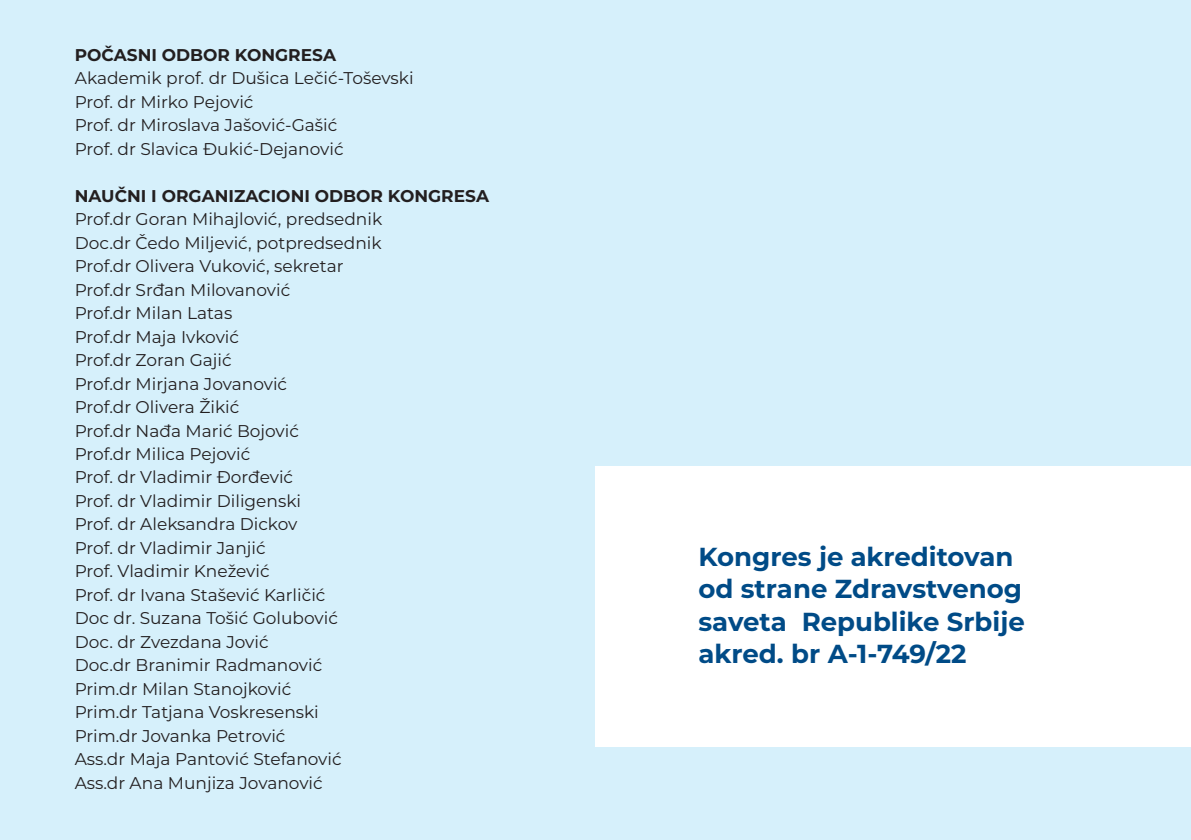
<style>
.page{position:relative;width:1191px;height:840px;background:#fff}
.page>*{position:absolute;margin:0;border:0;box-sizing:border-box;transform-origin:0 0}
.t1{font:700 26px/32.2px "Montserrat";color:#004b87}
.t2{font:17px/23.4px "Montserrat";color:#231f20}
.t3{font:700 17px "Montserrat";color:#231f20}
</style>
<div class="page">
<div style="left:0;top:0;width:1191px;height:839px;background:#d6f0fb"></div>
<div style="left:595px;top:466px;width:596px;height:280px;background:#fff"></div>
<p class="t3" style="left:75px;top:44px;width:263px">POČASNI ODBOR KONGRESA</p>
<p class="t2" style="left:75px;top:67px;width:340px">Akademik prof. dr Dušica Lečić-Toševski Prof. dr Mirko Pejović<br>Prof. dr Miroslava Jašović-Gašić<br>Prof. dr Slavica Đukić-Dejanović</p>
<p class="t3" style="left:75px;top:185px;width:416px">NAUČNI I ORGANIZACIONI ODBOR KONGRESA</p>
<p class="t2" style="left:75px;top:207px;width:309px">Prof.dr Goran Mihajlović, predsednik<br>Doc.dr Čedo Milјević, potpredsednik<br>Prof.dr Olivera Vuković, sekretar<br>Prof.dr Srđan Milovanović<br>Prof.dr Milan Latas<br>Prof.dr Maja Ivković<br>Prof.dr Zoran Gajić<br>Prof.dr Mirjana Jovanović<br>Prof.dr Olivera Žikić<br>Prof.dr Nađa Marić Bojović<br>Prof.dr Milica Pejović<br>Prof. dr Vladimir Đorđević<br>Prof. dr Vladimir Diligenski<br>Prof. dr Aleksandra Dickov<br>Prof. dr Vladimir Janjić<br>Prof. Vladimir Knežević<br>Prof. dr Ivana Stašević Karličić<br>Doc dr. Suzana Tošić Golubović<br>Doc. dr Zvezdana Jović<br>Doc.dr Branimir Radmanović<br>Prim.dr Milan Stanojković<br>Prim.dr Tatjana Voskresenski<br>Prim.dr Jovanka Petrović<br>Ass.dr Maja Pantović Stefanović<br>Ass.dr Ana Munjiza Jovanović</p>
<h1 class="t1" style="left:698px;top:540px;width:328px">Kongres je аkreditovan od strane Zdravstvenog saveta Republike Srbije akred. br А-1-749/22</h1>
</div>
